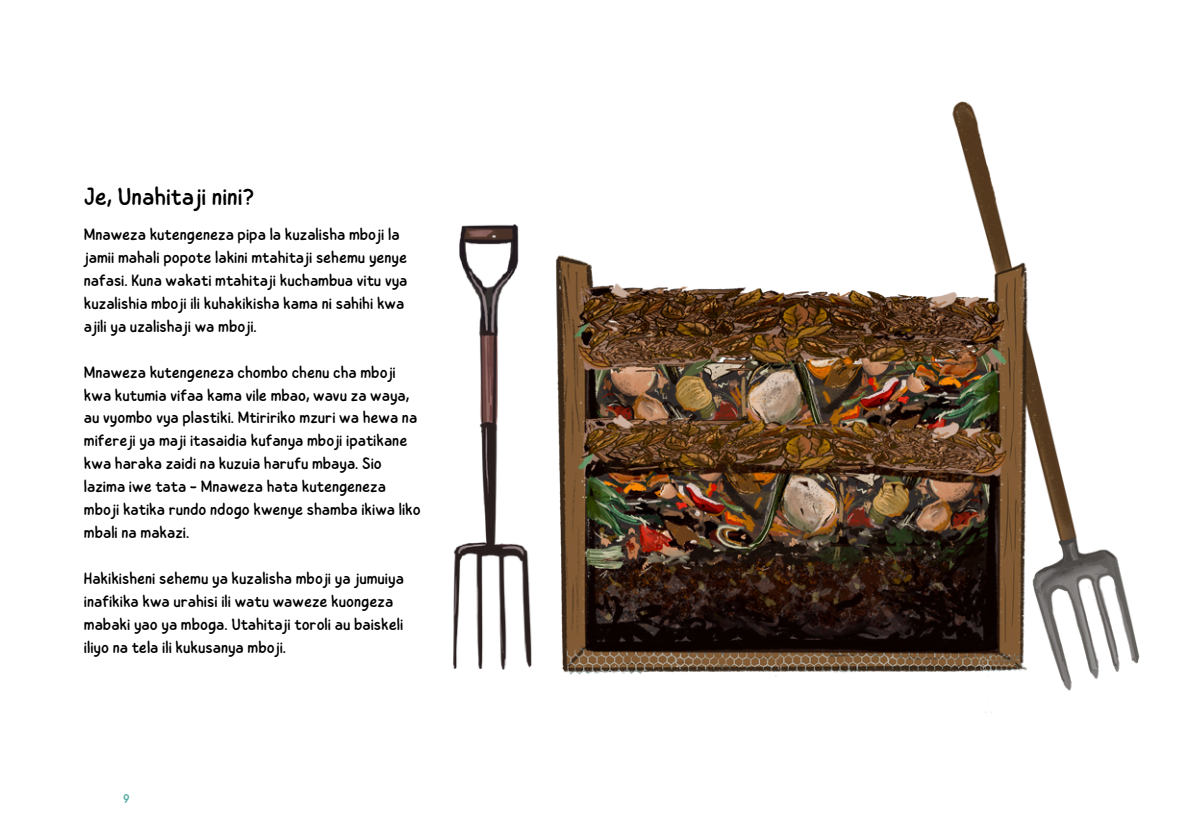
<style>
.page{position:relative;width:1191px;height:839px;background:#fff}
.page>*{position:absolute;margin:0;border:0;box-sizing:border-box;transform-origin:0 0}
.t1{font:24.8px "Childos Arabic";color:#000}
.t2{font:16.6px/23px "Childos Arabic";color:#000}
.t3{font:13.2px "Childos Arabic";color:#4faaa2}
</style>
<div class="page">
<img style="left:453px;top:101px;width:687px;height:612px">
<h1 class="t1" style="left:84px;top:179px;width:172px">Je, Unahitaji nini?</h1>
<p class="t2" style="left:84px;top:223px;width:325px">Mnaweza kutengeneza pipa la kuzalisha mboji la jamii mahali popote lakini mtahitaji sehemu yenye nafasi. Kuna wakati mtahitaji kuchambua vitu vya kuzalishia mboji ili kuhakikisha kama ni sahihi kwa ajili ya uzalishaji wa mboji.</p>
<p class="t2" style="left:84px;top:360px;width:338px">Mnaweza kutengeneza chombo chenu cha mboji kwa kutumia vifaa kama vile mbao, wavu za waya, au vyombo vya plastiki. Mtiririko mzuri wa hewa na mifereji ya maji itasaidia kufanya mboji ipatikane kwa haraka zaidi na kuzuia harufu mbaya. Sio lazima iwe tata - Mnaweza hata kutengeneza mboji katika rundo ndogo kwenye shamba ikiwa liko mbali na makazi.</p>
<p class="t2" style="left:84px;top:567px;width:321px">Hakikisheni sehemu ya kuzalisha mboji ya jumuiya inafikika kwa urahisi ili watu waweze kuongeza mabaki yao ya mboga. Utahitaji toroli au baiskeli iliyo na tela ili kukusanya mboji.</p>
<p class="t3" style="left:123px;top:788px;width:8px">9</p>
</div>
